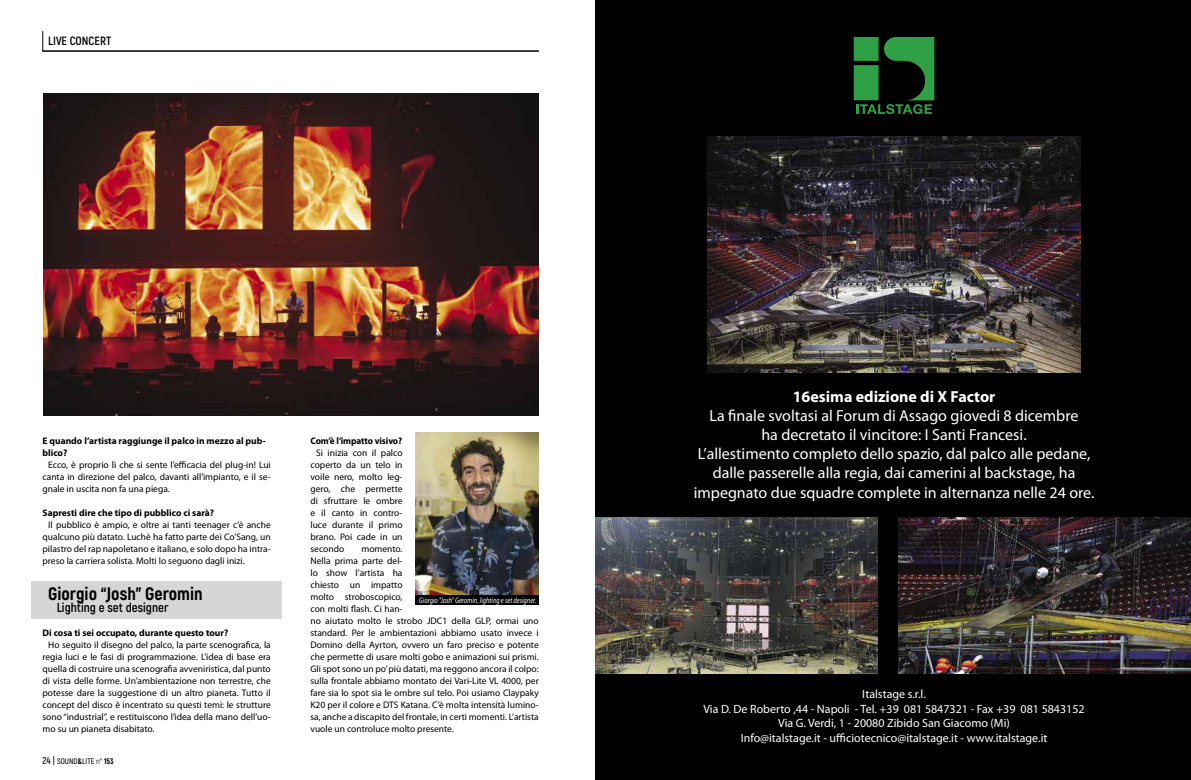
<style>
.page{position:relative;width:1191px;height:780px;background:#fff}
.page>*{position:absolute;margin:0;border:0;box-sizing:border-box;transform-origin:0 0}
.t1{font:800 18px "Akrobat";color:#000}
.t2{font:16px/19.2px "Myriad Pro";color:#fff;text-align:center}
.t3{font:700 16px "Myriad Pro";color:#fff}
.t4{font:700 13px "Akrobat";color:#000}
.t5{font:12px/14.4px "Myriad Pro";color:#fff;text-align:center}
.t6{font:700 12px "Akrobat";color:#000}
.t7{font:9.5px/12px "Myriad Pro";color:#000;text-align:justify}
.t8{font:700 9.5px/12px "Myriad Pro";color:#000}
.t9{font:italic 8px "Myriad Pro";color:#fff;scale:.8 1}
.t10{font:600 8px "Akrobat";color:#000}
.s1{font-size:10px}
.s2{font-weight:800}
.s3{font-weight:400}
</style>
<div class="page">
<hr style="left:43px;top:51px;width:496px;height:1px;background:#000">
<svg style="left:43px;top:31px;width:1px;height:20px"></svg>
<div style="left:31px;top:580px;width:251px;height:25px;background:#d6d6d6"></div>
<div style="left:31px;top:600px;width:251px;height:18px;background:#d6d6d6"></div>
<img style="left:43px;top:93px;width:496px;height:322px">
<img style="left:416px;top:432px;width:123px;height:163px">
<div style="left:415px;top:595px;width:124px;height:10px;background:#000"></div>
<div style="left:595px;top:0;width:596px;height:780px;background:#000"></div>
<div style="left:853px;top:37px;width:81px;height:81px;background:#000"></div>
<svg style="left:853px;top:37px;width:81px;height:77px"></svg>
<img style="left:707px;top:136px;width:373px;height:237px">
<img style="left:595px;top:517px;width:282px;height:157px">
<img style="left:898px;top:517px;width:293px;height:157px">
<p class="t6" style="left:48px;top:33px;width:65px">LIVE CONCERT</p>
<p class="t8" style="left:43px;top:434px;width:225px">E quando l’artista raggiunge il palco in mezzo al pub&shy;blico?</p>
<p class="t7" style="left:43px;top:459px;width:230px;text-indent:6px">Ecco, è proprio lì che si sente l’efficacia del plug-in! Lui canta in direzione del palco, davanti all’impianto, e il se&shy;gnale in uscita non fa una piega.</p>
<p class="t8" style="left:43px;top:506px;width:173px">Sapresti dire che tipo di pubblico ci sarà?</p>
<p class="t7" style="left:43px;top:519px;width:230px;text-indent:6px">Il pubblico è ampio, e oltre ai tanti teenager c’è anche qualcuno più datato. Luchè ha fatto parte dei Co’Sang, un pilastro del rap napoletano e italiano, e solo dopo ha intra&shy;preso la carriera solista. Molti lo seguono dagli inizi.</p>
<h1 class="t1" style="left:48px;top:582px;width:156px">Giorgio “Josh” Geromin</h1>
<h3 class="t4" style="left:57px;top:599px;width:113px">Lighting e set designer</h3>
<p class="t8" style="left:43px;top:626px;width:187px">Di cosa ti sei occupato, durante questo tour?</p>
<p class="t7" style="left:43px;top:639px;width:230px;text-indent:6px">Ho seguito il disegno del palco, la parte scenografica, la regia luci e le fasi di programmazione. L’idea di base era quella di costruire una scenografia avveniristica, dal punto di vista delle forme. Un’ambientazione non terrestre, che potesse dare la suggestione di un altro pianeta. Tutto il concept del disco è incentrato su questi temi: le strutture sono “industrial”, e restituiscono l’idea della mano dell’uo&shy;mo su un pianeta disabitato.</p>
<p class="t10" style="left:43px;top:756px;width:73px"><span class="s1">24 |</span> SOUND<span class="s2">&amp;</span>LITE <span class="s3">n°</span> <span class="s2">153</span></p>
<p class="t8" style="left:310px;top:434px;width:93px">Com’è l’impatto visivo?</p>
<p class="t7" style="left:310px;top:447px;width:94px;text-indent:6px">Si inizia con il palco coperto da un telo in voile nero, molto leg&shy;gero, che permette di sfruttare le ombre e il canto in contro&shy;luce durante il primo brano. Poi cade in un secondo</p>
<p class="t7" style="left:310px;top:543px;width:230px;text-align:left;text-indent:51px">momento.<br>Nella prima parte del-<br>lo show l’artista ha<br>chiesto un impatto<br>molto stroboscopico,<br>con molti flash. Ci han-<br>no aiutato molto le strobo JDC1 della GLP, ormai uno standard. Per le ambientazioni abbiamo usato invece i Domino della Ayrton, ovvero un faro preciso e potente che permette di usare molti gobo e animazioni sui prismi.<br>Gli spot sono un po’ più datati, ma reggono ancora il colpo: sulla frontale abbiamo montato dei Vari-Lite VL 4000, per fare sia lo spot sia le ombre sul telo. Poi usiamo Claypaky K20 per il colore e DTS Katana. C’è molta intensità lumino&shy;sa, anche a discapito del frontale, in certi momenti. L’artista vuole un controluce molto presente.</p>
<p class="t9" style="left:419px;top:595px;width:148px">Giorgio "Josh" Geromin, lighting e set designer.</p>
<h2 class="t3" style="left:792px;top:386px;width:204px">16esima edizione di X Factor</h2>
<p class="t2" style="left:694px;top:405px;width:402px">La finale svoltasi al Forum di Assago giovedi 8 dicembre<br>ha decretato il vincitore: I Santi Francesi.<br>L’allestimento completo dello spazio, dal palco alle pedane, dalle passerelle alla regia, dai camerini al backstage, ha impegnato due squadre complete in alternanza nelle 24 ore.</p>
<p class="t5" style="left:703px;top:687px;width:383px">Italstage s.r.l.<br>Via D. De Roberto ,44 - Napoli - Tel. +39 081 5847321 - Fax +39 081 5843152<br>Via G. Verdi, 1 - 20080 Zibido San Giacomo (Mi)<br>Info@italstage.it - ufficiotecnico@italstage.it - www.italstage.it</p>
</div>
